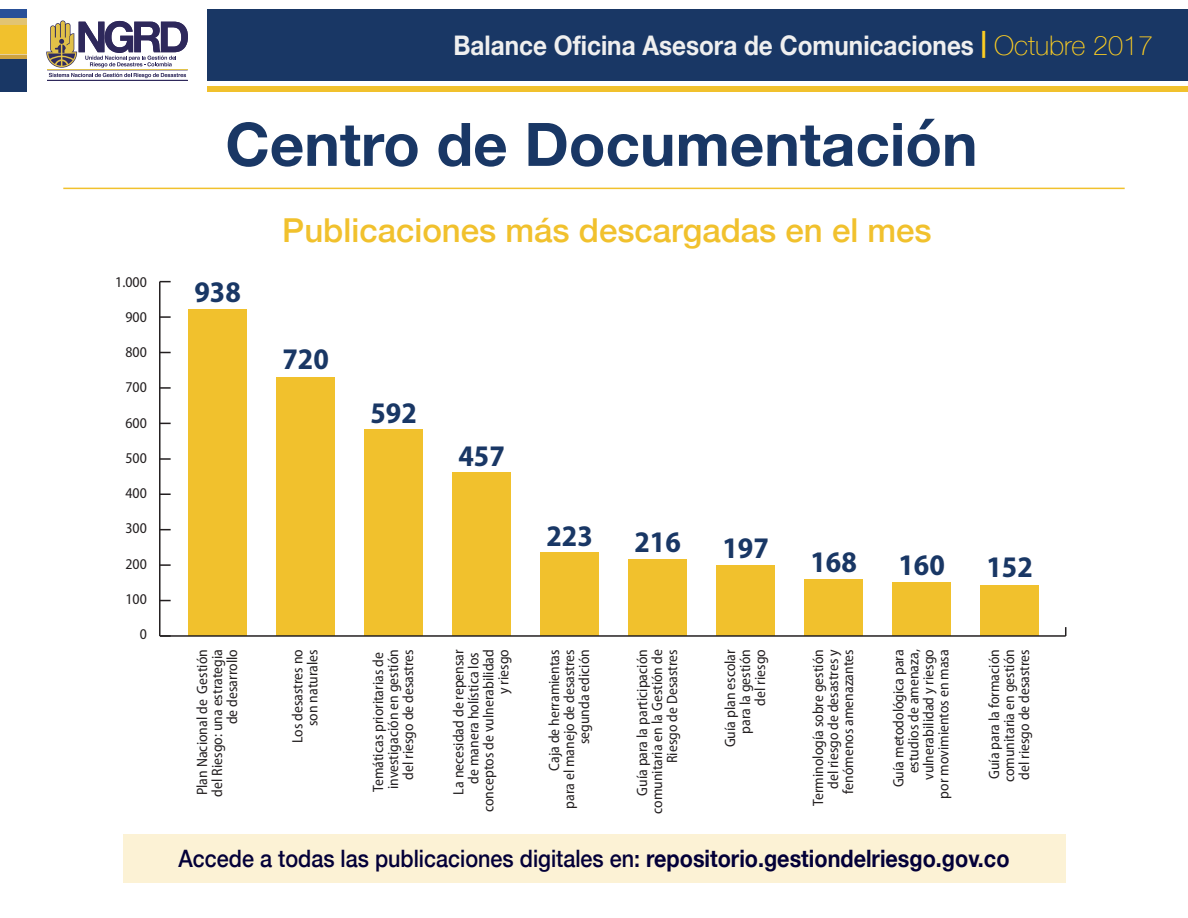
<style>
.page{position:relative;width:1188px;height:918px;background:#fff}
.page>*{position:absolute;margin:0;border:0;box-sizing:border-box;transform-origin:0 0}
.t1{font:700 60px "Helvetica Neue";color:#193765}
.t2{font:500 33px "Helvetica Neue";color:#f1c12d}
.t3{font:700 semi-condensed 30px "Myriad Pro";color:#193765}
.t4{font:700 27px "Helvetica Neue";color:#efefef;scale:.9 1}
.t5{font:500 24px "Helvetica Neue";color:#030038;scale:.9 1}
.t6{font:semi-condensed 15px/15px "Myriad Pro";color:#231f20;text-align:right}
.s1{color:#fdce22}
.s2{font-weight:100;color:#fdce22}
.s3{font-weight:700}
</style>
<div class="page">
<div style="left:893px;top:582px;width:58px;height:54px;background:#f1c12d"></div>
<div style="left:981px;top:585px;width:58px;height:51px;background:#f1c12d"></div>
<div style="left:805px;top:579px;width:58px;height:57px;background:#f1c12d"></div>
<div style="left:717px;top:565px;width:58px;height:71px;background:#f1c12d"></div>
<div style="left:629px;top:559px;width:58px;height:77px;background:#f1c12d"></div>
<div style="left:541px;top:553px;width:58px;height:83px;background:#f1c12d"></div>
<div style="left:453px;top:473px;width:58px;height:163px;background:#f1c12d"></div>
<div style="left:365px;top:430px;width:58px;height:206px;background:#f1c12d"></div>
<div style="left:277px;top:377px;width:58px;height:259px;background:#f1c12d"></div>
<div style="left:189px;top:309px;width:58px;height:327px;background:#f1c12d"></div>
<div style="left:123px;top:835px;width:942px;height:48px;background:#fcf2d5"></div>
<hr style="left:63px;top:188px;width:1062px;height:1px;background:#f1c12d">
<div style="left:0;top:18px;width:27px;height:9px;background:#e2c472"></div>
<svg style="left:0;top:54px;width:27px;height:6px"></svg>
<div style="left:0;top:9px;width:27px;height:9px;background:#295098"></div>
<div style="left:0;top:25px;width:27px;height:29px;background:#f1c12d"></div>
<div style="left:0;top:60px;width:27px;height:32px;background:#193765"></div>
<div style="left:207px;top:9px;width:981px;height:72px;background:#193765"></div>
<div style="left:208px;top:87px;width:980px;height:5px;background:#f1c12d"></div>
<hr style="left:47px;top:80px;width:141px;height:1px;background:#2e285b">
<svg style="left:46px;top:20px;width:142px;height:58px"></svg>
<hr style="left:160px;top:635px;width:906px;height:2px;background:#231f20">
<hr style="left:159px;top:282px;width:2px;height:354px;background:#231f20">
<svg style="left:160px;top:635px;width:11px;height:2px"></svg>
<svg style="left:160px;top:564px;width:11px;height:2px"></svg>
<svg style="left:160px;top:387px;width:11px;height:2px"></svg>
<svg style="left:160px;top:316px;width:11px;height:2px"></svg>
<svg style="left:160px;top:493px;width:11px;height:2px"></svg>
<svg style="left:160px;top:458px;width:11px;height:2px"></svg>
<p class="t6" style="left:115px;top:274px;width:33px">1.000</p>
<p class="t6" style="left:125px;top:309px;width:23px">900</p>
<p class="t6" style="left:125px;top:344px;width:23px">800</p>
<p class="t6" style="left:125px;top:380px;width:23px">700</p>
<p class="t6" style="left:125px;top:415px;width:23px">600</p>
<p class="t6" style="left:125px;top:450px;width:23px">500</p>
<p class="t6" style="left:125px;top:485px;width:23px">400</p>
<p class="t6" style="left:125px;top:521px;width:23px">300</p>
<p class="t6" style="left:125px;top:556px;width:23px">200</p>
<p class="t6" style="left:125px;top:591px;width:23px">100</p>
<p class="t6" style="left:140px;top:626px;width:9px">0</p>
<h3 class="t4" style="left:454px;top:25px;width:779px">Balance Oficina Asesora de Comunicaciones <span class="s1">|</span> <span class="s2">Octubre 2017</span></h3>
<h1 class="t1" style="left:225px;top:97px;width:754px">Centro de Documentación</h1>
<h3 class="t3" style="left:195px;top:273px;width:48px">938</h3>
<h2 class="t2" style="left:282px;top:204px;width:651px">Publicaciones más descargadas en el mes</h2>
<h3 class="t3" style="left:282px;top:340px;width:48px">720</h3>
<h3 class="t3" style="left:370px;top:393px;width:48px">592</h3>
<h3 class="t3" style="left:458px;top:436px;width:48px">457</h3>
<h3 class="t3" style="left:546px;top:516px;width:48px">223</h3>
<h3 class="t3" style="left:634px;top:522px;width:48px">216</h3>
<h3 class="t3" style="left:722px;top:529px;width:48px">197</h3>
<h3 class="t3" style="left:810px;top:542px;width:48px">168</h3>
<h3 class="t3" style="left:898px;top:545px;width:48px">160</h3>
<h3 class="t3" style="left:986px;top:548px;width:48px">152</h3>
<p class="t6" style="left:370px;top:792px;width:144px;rotate:-90deg">Temáticas prioritarias de investigación en gestión del riesgo de desastres</p>
<p class="t6" style="left:810px;top:806px;width:158px;rotate:-90deg">Terminología sobre gestión del riesgo de desastres y fenómenos amenazantes</p>
<p class="t6" style="left:891px;top:799px;width:151px;rotate:-90deg">Guía metodológica para estudios de amenaza, vulnerabilidad y riesgo por movimientos en masa</p>
<p class="t6" style="left:194px;top:797px;width:149px;rotate:-90deg">Plan Nacional de Gestión del Riesgo: una estrategia de desarrollo</p>
<p class="t6" style="left:451px;top:812px;width:164px;rotate:-90deg">La necesidad de repensar de manera holística los conceptos de vulnerabilidad y riesgo</p>
<p class="t6" style="left:722px;top:747px;width:100px;rotate:-90deg">Guía plan escolar para la gestión del riesgo</p>
<p class="t6" style="left:986px;top:782px;width:134px;text-align:justify;rotate:-90deg">Guía para la formación comunitaria en gestión del riesgo de desastres</p>
<p class="t6" style="left:546px;top:809px;width:161px;rotate:-90deg">Caja de herramientas<br>para el manejo de desastres segunda edición</p>
<p class="t6" style="left:634px;top:814px;width:166px;rotate:-90deg">Guía para la participación comunitaria en la Gestión de<br>Riesgo de Desastres</p>
<p class="t6" style="left:290px;top:743px;width:95px;rotate:-90deg">Los desastres no son naturales</p>
<h3 class="t5" style="left:179px;top:839px;width:925px">Accede a todas las publicaciones digitales en: <span class="s3">repositorio.gestiondelriesgo.gov.co</span></h3>
</div>
